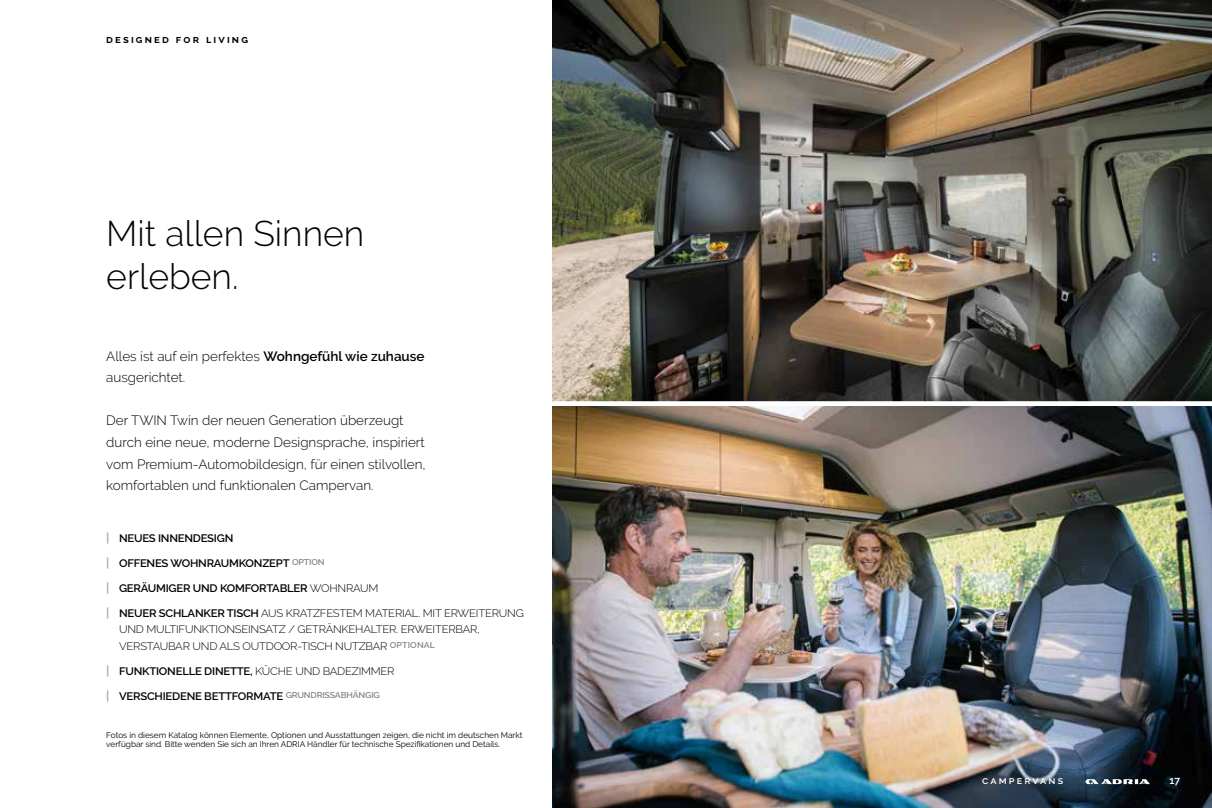
<style>
.page{position:relative;width:1212px;height:808px;background:#fff}
.page>*{position:absolute;margin:0;border:0;box-sizing:border-box;transform-origin:0 0}
.t1{font:300 35.55px/42.6px "Raleway";color:#000}
.t2{font:300 13.5px/21.6px "Raleway";color:#000}
.t3{font:600 10.8px "Raleway";letter-spacing:-.02em;color:#000;scale:1.04 1}
.t4{font:300 10.8px/16.5px "Raleway";letter-spacing:-.02em;color:#000;scale:1.04 1}
.t5{font:700 10.8px "Raleway";letter-spacing:.2em;color:#000}
.t6{font:600 10.5px "Raleway";letter-spacing:.2em;color:#fff}
.t7{font:8.25px/9.9px "Raleway";color:#000}
.s1{font-weight:600}
.s2{font-size:12.45px;color:#a8a8a7}
.s3{font-weight:300}
.s4{font-weight:600;font-size:12.45px;color:#a8a8a7}
</style>
<div class="page">
<img style="left:553px;top:0;width:659px;height:401px">
<img style="left:553px;top:406px;width:659px;height:402px">
<svg style="left:1085px;top:779px;width:65px;height:5px"></svg>
<p class="t5" style="left:106px;top:33px;width:143px">designed for living</p>
<h1 class="t1" style="left:106px;top:212px;width:260px">Mit allen Sinnen erleben.</h1>
<p class="t2" style="left:106px;top:345px;width:320px">Alles ist auf ein perfektes <span class="s1">Wohngefühl wie zuhause </span>ausgerichtet.</p>
<p class="t2" style="left:106px;top:410px;width:321px">Der TWIN Twin der neuen Generation überzeugt durch eine neue, moderne Designsprache, inspiriert vom Premium-Automobildesign, für einen stilvollen, komfortablen und funktionalen Campervan.</p>
<p class="t3" style="left:106px;top:531px;width:124px"><span class="s2">|</span> NEUES INNENDESIGN</p>
<p class="t3" style="left:106px;top:556px;width:211px"><span class="s2">|</span> OFFENES WOHNRAUMKONZEPT <sup>OPTION</sup></p>
<p class="t3" style="left:106px;top:581px;width:263px"><span class="s2">|</span> GERÄUMIGER UND KOMFORTABLER <span class="s3">WOHNRAUM</span></p>
<p class="t4" style="left:119px;top:604px;width:391px;text-indent:-13px"><span class="s4">|</span> <span class="s1">NEUER SCHLANKER TISCH</span> AUS KRATZFESTEM MATERIAL. MIT ERWEITERUNG<br>UND MULTIFUNKTIONSEINSATZ / GETRÄNKEHALTER. ERWEITERBAR,<br>VERSTAUBAR UND ALS OUTDOOR-TISCH NUTZBAR <sup>OPTIONAL</sup></p>
<p class="t3" style="left:106px;top:664px;width:279px"><span class="s2">|</span> FUNKTIONELLE DINETTE, <span class="s3">KÜCHE UND BADEZIMMER</span></p>
<p class="t3" style="left:106px;top:689px;width:265px"><span class="s2">|</span> VERSCHIEDENE BETTFORMATE <sup>GRUNDRISSABHÄNGIG</sup></p>
<p class="t7" style="left:106px;top:730px;width:418px">Fotos in diesem Katalog können Elemente, Optionen und Ausstattungen zeigen, die nicht im deutschen Markt verfügbar sind. Bitte wenden Sie sich an Ihren ADRIA Händler für technische Spezifikationen und Details.</p>
<p class="t6" style="left:982px;top:774px;width:83px">campervans</p>
<p class="t6" style="left:1169px;top:774px;width:12px">17</p>
</div>
